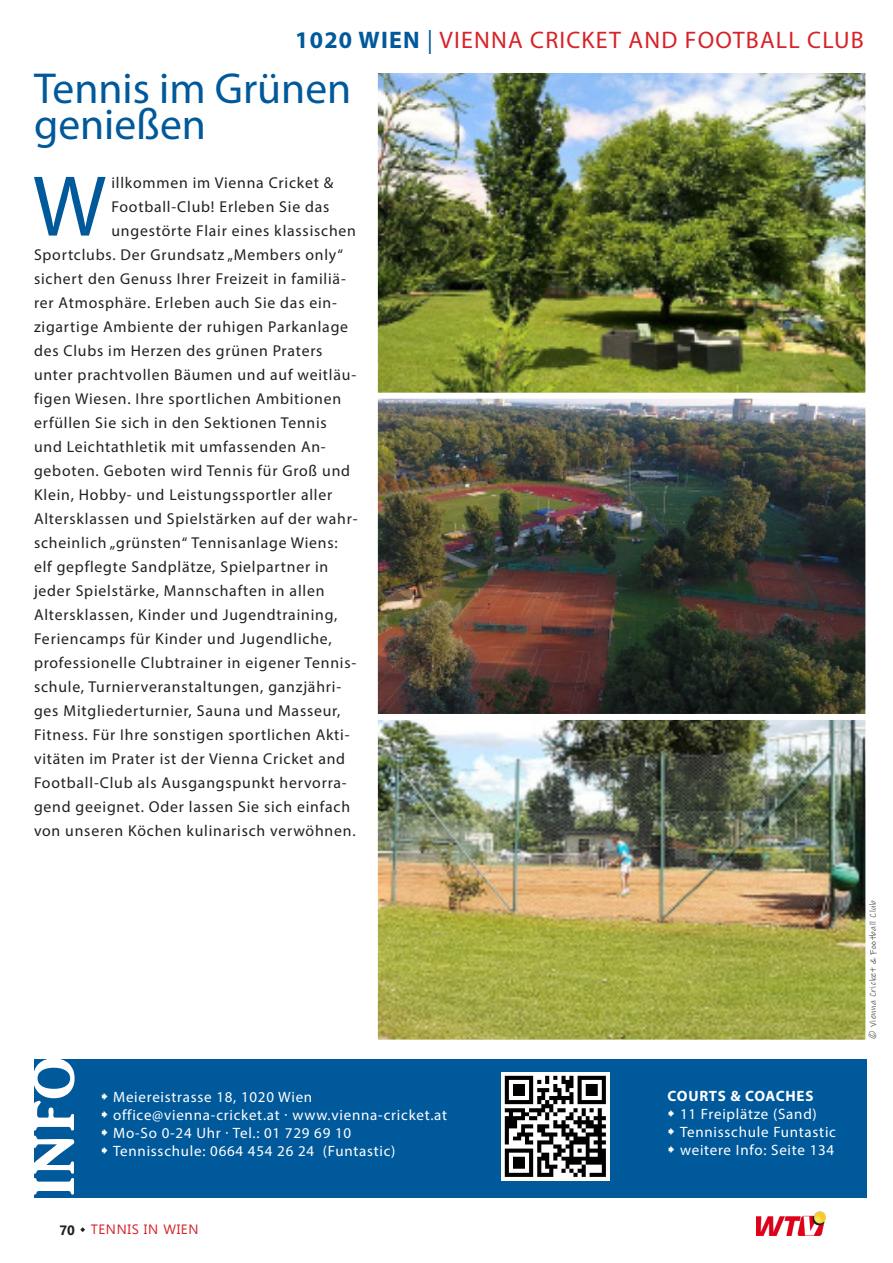
<style>
.page{position:relative;width:893px;height:1263px;background:#fff}
.page>*{position:absolute;margin:0;border:0;box-sizing:border-box;transform-origin:0 0}
.Fotocredit{font:87px "Myriad Pro";color:#00599b}
.Fotocredit-2{font:60px "ARJULIAN";color:#fff}
.t1{font:43.5px/36px "Myriad Pro";color:#00599b}
.Fotocredit-3{font:24px "Myriad Pro";letter-spacing:.05em;color:#d62229}
.Fotocredit-4{font:15.75px "Myriad Pro";letter-spacing:.05em;color:#231f20}
.Fotocredit-5{font:15px/18px "Myriad Pro";letter-spacing:.05em;color:#fff}
.t2{font:13.5px "Ebrima";letter-spacing:.05em;color:#d62229}
.Kolumntitel_rechts{font:9px "Ink Free";letter-spacing:.05em;color:#231f20}
.s1{font-weight:700;color:#00599b}
.s2{color:#00599b}
.s3{font-weight:700;color:#231f20}
.s4{font-weight:700}
</style>
<div class="page">
<div style="left:34px;top:1059px;width:832px;height:139px;background:#00599b"></div>
<img style="left:379px;top:399px;width:485px;height:315px">
<div style="left:372px;top:391px;width:499px;height:332px;border:6px solid #fff"></div>
<img style="left:379px;top:721px;width:485px;height:318px">
<div style="left:372px;top:714px;width:499px;height:332px;border:6px solid #fff"></div>
<img style="left:379px;top:74px;width:485px;height:318px">
<div style="left:372px;top:67px;width:499px;height:332px;border:6px solid #fff"></div>
<img style="left:502px;top:1073px;width:108px;height:108px">
<svg style="left:80px;top:1227px;width:5px;height:5px"></svg>
<img style="left:757px;top:1212px;width:68px;height:23px">
<p class="Fotocredit-3" style="left:295px;top:25px;width:570px"><span class="s1">1020 WIEN</span> <span class="s2">|</span> VIENNA CRICKET AND FOOTBALL CLUB</p>
<p class="t1" style="left:34px;top:70px;width:319px">Tennis im Grünen genießen</p>
<p class="Fotocredit" style="left:33px;top:153px;width:75px">W</p>
<p class="Fotocredit-4" style="left:111px;top:173px;width:223px">illkommen im Vienna Cricket &amp;</p>
<p class="Fotocredit-4" style="left:111px;top:197px;width:219px">Football-Club! Erleben Sie das</p>
<p class="Fotocredit-4" style="left:111px;top:221px;width:246px">ungestörte Flair eines klassischen</p>
<p class="Fotocredit-4" style="left:34px;top:245px;width:311px">Sportclubs. Der Grundsatz „Members only“</p>
<p class="Fotocredit-4" style="left:34px;top:269px;width:313px">sichert den Genuss Ihrer Freizeit in familiä-</p>
<p class="Fotocredit-4" style="left:34px;top:293px;width:304px">rer Atmosphäre. Erleben auch Sie das ein-</p>
<p class="Fotocredit-4" style="left:34px;top:317px;width:316px">zigartige Ambiente der ruhigen Parkanlage</p>
<p class="Fotocredit-4" style="left:34px;top:341px;width:290px">des Clubs im Herzen des grünen Praters</p>
<p class="Fotocredit-4" style="left:34px;top:365px;width:324px">unter prachtvollen Bäumen und auf weitläu-</p>
<p class="Fotocredit-4" style="left:34px;top:389px;width:309px">figen Wiesen. Ihre sportlichen Ambitionen</p>
<p class="Fotocredit-4" style="left:34px;top:413px;width:294px">erfüllen Sie sich in den Sektionen Tennis</p>
<p class="Fotocredit-4" style="left:34px;top:437px;width:293px">und Leichtathletik mit umfassenden An-</p>
<p class="Fotocredit-4" style="left:34px;top:461px;width:318px">geboten. Geboten wird Tennis für Groß und</p>
<p class="Fotocredit-4" style="left:34px;top:485px;width:300px">Klein, Hobby- und Leistungssportler aller</p>
<p class="Fotocredit-4" style="left:34px;top:509px;width:325px">Altersklassen und Spielstärken auf der wahr-</p>
<p class="Fotocredit-4" style="left:34px;top:533px;width:305px">scheinlich „grünsten“ Tennisanlage Wiens:</p>
<p class="Fotocredit-4" style="left:34px;top:557px;width:296px">elf gepflegte Sandplätze, Spielpartner in</p>
<p class="Fotocredit-4" style="left:34px;top:581px;width:292px">jeder Spielstärke, Mannschaften in allen</p>
<p class="Fotocredit-4" style="left:34px;top:605px;width:305px">Altersklassen, Kinder und Jugendtraining,</p>
<p class="Fotocredit-4" style="left:34px;top:629px;width:299px">Feriencamps für Kinder und Jugendliche,</p>
<p class="Fotocredit-4" style="left:34px;top:653px;width:324px">professionelle Clubtrainer in eigener Tennis-</p>
<p class="Fotocredit-4" style="left:34px;top:677px;width:309px">schule, Turnierveranstaltungen, ganzjähri-</p>
<p class="Fotocredit-4" style="left:34px;top:701px;width:308px">ges Mitgliederturnier, Sauna und Masseur,</p>
<p class="Fotocredit-4" style="left:34px;top:725px;width:317px">Fitness. Für Ihre sonstigen sportlichen Akti-</p>
<p class="Fotocredit-4" style="left:34px;top:749px;width:313px">vitäten im Prater ist der Vienna Cricket and</p>
<p class="Fotocredit-4" style="left:34px;top:773px;width:314px">Football-Club als Ausgangspunkt hervorra-</p>
<p class="Fotocredit-4" style="left:34px;top:797px;width:318px">gend geeignet. Oder lassen Sie sich einfach</p>
<p class="Fotocredit-4" style="left:34px;top:821px;width:323px">von unseren Köchen kulinarisch verwöhnen.</p>
<p class="Fotocredit-2" style="left:22px;top:1196px;width:140px;rotate:-90deg">INFO</p>
<p class="Fotocredit-5" style="left:113px;top:1088px;width:335px">Meiereistrasse 18, 1020 Wien office@vienna-cricket.at · www.vienna-cricket.at</p>
<p class="Fotocredit-5" style="left:113px;top:1124px;width:284px">Mo-So 0-24 Uhr · Tel.: 01 729 69 10<br>Tennisschule: 0664 454 26 24 (Funtastic)</p>
<p class="t2" style="left:60px;top:1219px;width:140px"><span class="s3">70</span> TENNIS IN WIEN</p>
<p class="Fotocredit-5" style="left:680px;top:1087px;width:157px;text-indent:-12px"><span class="s4">COURTS &amp; COACHES<br></span>11 Freiplätze (Sand)<br>Tennisschule Funtastic weitere Info: Seite 134</p>
<p class="Kolumntitel_rechts" style="left:868px;top:1039px;width:140px;rotate:-90deg">© Vienna Cricket &amp; Football Club</p>
</div>
